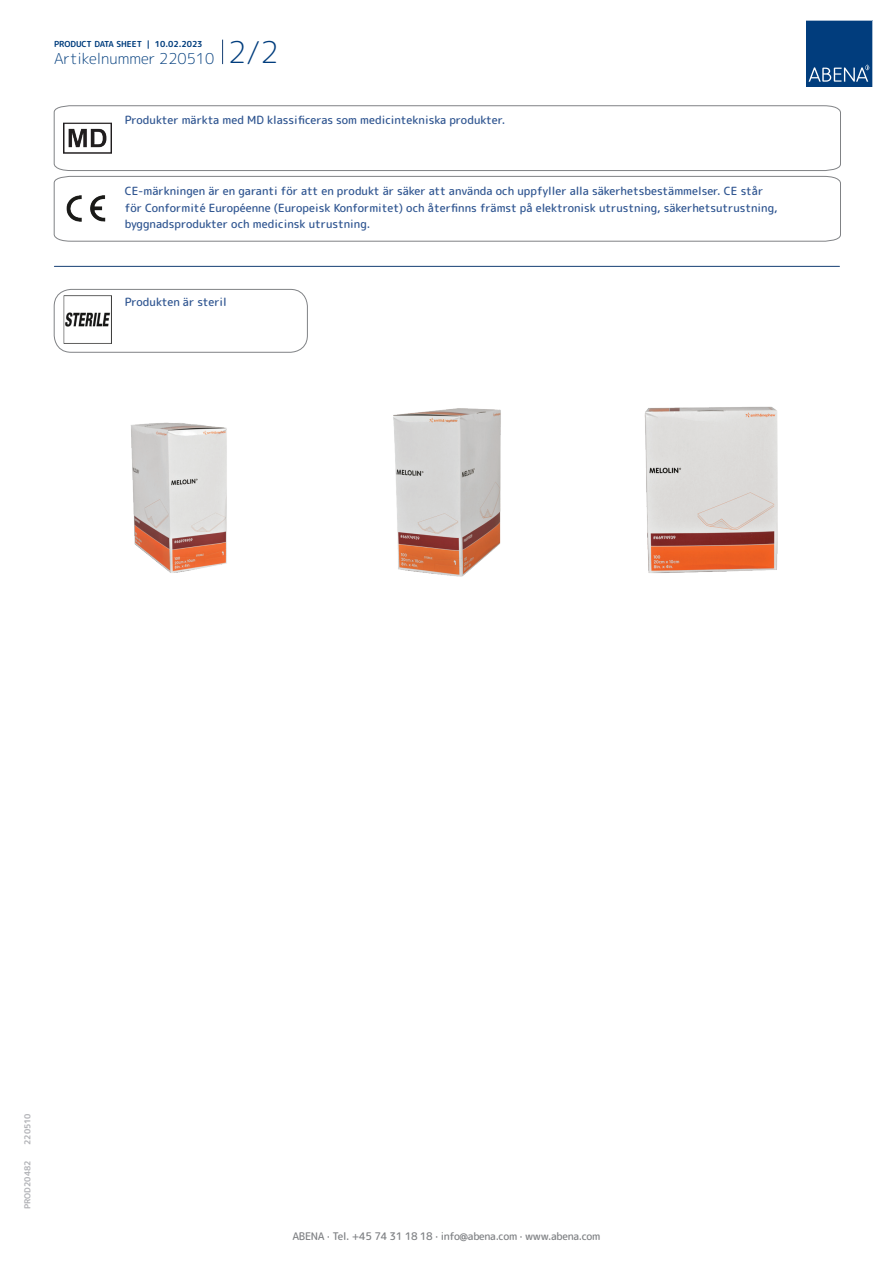
<style>
.page{position:relative;width:893px;height:1263px;background:#fff}
.page>*{position:absolute;margin:0;border:0;box-sizing:border-box;transform-origin:0 0}
.t1{font:300 15px "Rounded Mplus 1 c";color:#013d7d}
.t2{font:500 11.25px/16.5px "Rounded Mplus 1 c";color:#305691}
.t3{font:500 10.5px "Rounded Mplus 1 c";letter-spacing:-.03em;color:#808285}
.t4{font:700 8.25px "Rounded Mplus 1 c";color:#013d7d}
.t5{font:700 8.25px "Rounded Mplus 1 c";color:#b2b3b7}
.s1{font-size:30px}
</style>
<div class="page">
<svg style="left:222px;top:40px;width:1px;height:24px"></svg>
<svg style="left:806px;top:20px;width:67px;height:67px;background:#144b86"></svg>
<svg style="left:54px;top:105px;width:787px;height:66px"></svg>
<svg style="left:54px;top:176px;width:787px;height:66px"></svg>
<hr style="left:54px;top:266px;width:785px;height:1px;background:#153f74">
<img style="left:64px;top:296px;width:47px;height:47px">
<div style="left:54px;top:289px;width:254px;height:63px;border:1px solid #808285;border-radius:17px"></div>
<img style="left:131px;top:422px;width:96px;height:151px">
<img style="left:393px;top:408px;width:108px;height:169px">
<img style="left:644px;top:406px;width:134px;height:167px">
<p class="t4" style="left:54px;top:38px;width:150px">PRODUCT DATA SHEET | 10.02.2023</p>
<h1 class="t1" style="left:54px;top:48px;width:226px">Artikelnummer 220510 <span class="s1">2/2</span></h1>
<p class="t2" style="left:125px;top:112px;width:382px">Produkter märkta med MD klassificeras som medicintekniska produkter.</p>
<p class="t2" style="left:125px;top:183px;width:654px">CE-märkningen är en garanti för att en produkt är säker att använda och uppfyller alla säkerhetsbestämmelser. CE står för Conformité Européenne (Europeisk Konformitet) och återfinns främst på elektronisk utrustning, säkerhetsutrustning, byggnadsprodukter och medicinsk utrustning.</p>
<p class="t2" style="left:125px;top:294px;width:104px">Produkten är steril</p>
<p class="t5" style="left:22px;top:1145px;width:33px;rotate:-90deg">220510</p>
<p class="t5" style="left:22px;top:1209px;width:50px;rotate:-90deg">PROD20482</p>
<p class="t3" style="left:292px;top:1229px;width:309px">ABENA · Tel. +45 74 31 18 18 · info@abena.com · www.abena.com</p>
</div>
